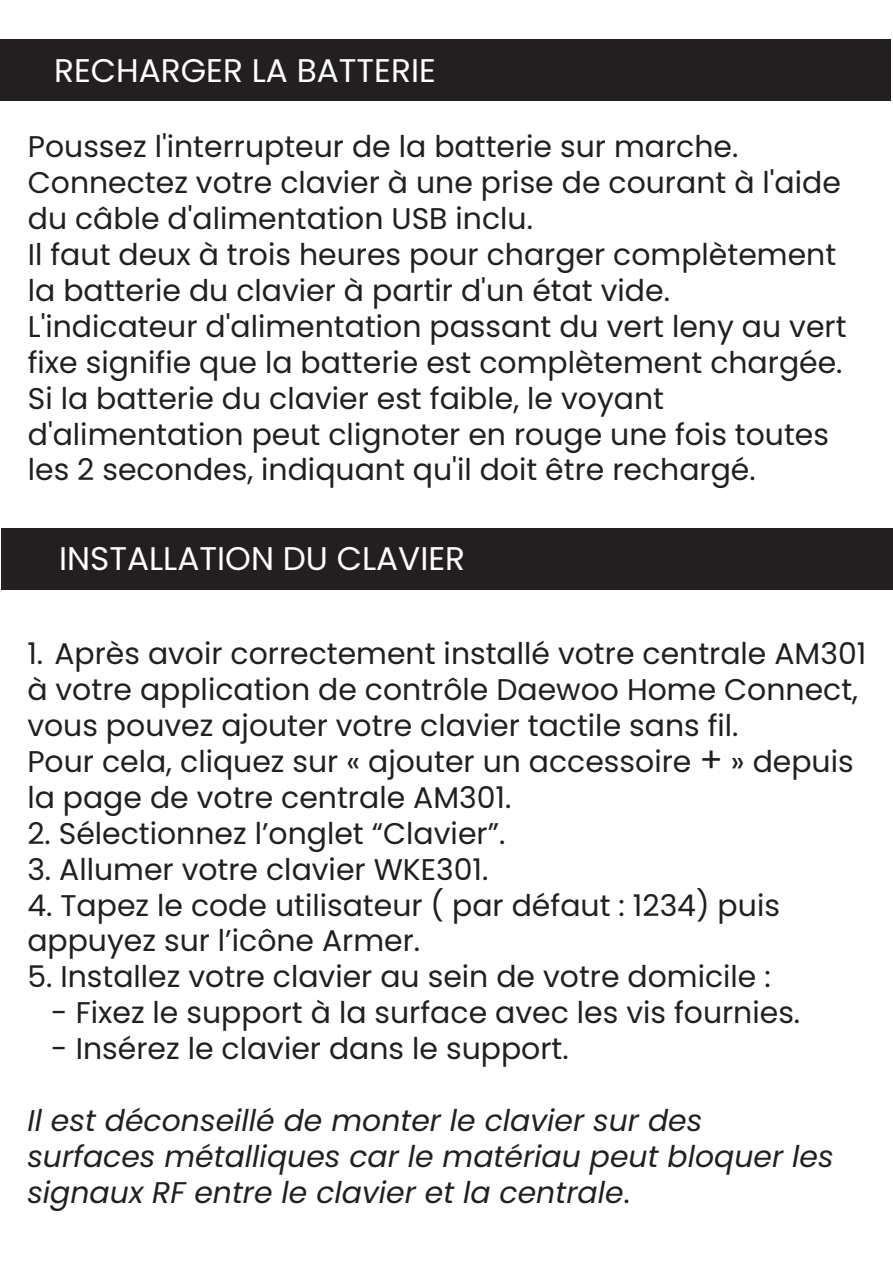
<style>
.page{position:relative;width:893px;height:1263px;background:#fff}
.page>*{position:absolute;margin:0;border:0;box-sizing:border-box;transform-origin:0 0}
.t1{font:32.7px "Poppins";color:#fff}
.t2{font:29.85px/35.8px "Poppins";color:#231f20}
.t3{font:italic 29.85px/35.8px "Poppins";color:#231f20}
.s1{font-size:34.5px}
.s2{font-style:normal}
</style>
<div class="page">
<div style="left:0;top:39px;width:890px;height:62px;background:#231f20"></div>
<div style="left:1px;top:528px;width:892px;height:62px;background:#231f20"></div>
<p class="t1" style="left:54px;top:51px;width:383px">RECHARGER LA BATTERIE</p>
<p class="t2" style="left:28px;top:129px;width:820px">Poussez l'interrupteur de la batterie sur marche.<br>Connectez votre clavier à une prise de courant à l'aide du câble d'alimentation USB inclu.<br>Il faut deux à trois heures pour charger complètement la batterie du clavier à partir d'un état vide.<br>L'indicateur d'alimentation passant du vert leny au vert fixe signifie que la batterie est complètement chargée.<br>Si la batterie du clavier est faible, le voyant d'alimentation peut clignoter en rouge une fois toutes les 2 secondes, indiquant qu'il doit être rechargé.</p>
<p class="t1" style="left:59px;top:540px;width:408px">INSTALLATION DU CLAVIER</p>
<p class="t2" style="left:27px;top:636px;width:840px">1. Après avoir correctement installé votre centrale AM301 à votre application de contrôle Daewoo Home Connect, vous pouvez ajouter votre clavier tactile sans fil.<br>Pour cela, cliquez sur « ajouter un accessoire <span class="s1">+</span> » depuis la page de votre centrale AM301.</p>
<p class="t2" style="left:27px;top:815px;width:479px">2. Sélectionnez l’onglet “Clavier”.</p>
<p class="t2" style="left:27px;top:851px;width:462px">3. Allumer votre clavier WKE301.</p>
<p class="t2" style="left:27px;top:887px;width:754px">4. Tapez le code utilisateur ( par défaut : 1234) puis appuyez sur l’icône Armer.</p>
<p class="t2" style="left:27px;top:959px;width:745px">5. Installez votre clavier au sein de votre domicile :</p>
<p class="t2" style="left:51px;top:995px;width:750px">- Fixez le support à la surface avec les vis fournies.</p>
<p class="t2" style="left:51px;top:1031px;width:519px">- Insérez le clavier dans le support.</p>
<p class="t3" style="left:27px;top:1103px;width:808px">Il est déconseillé de monter le clavier sur des surfaces métalliques car le matériau peut bloquer les signaux RF entre le clavier et la centrale<span class="s2">.</span></p>
</div>
